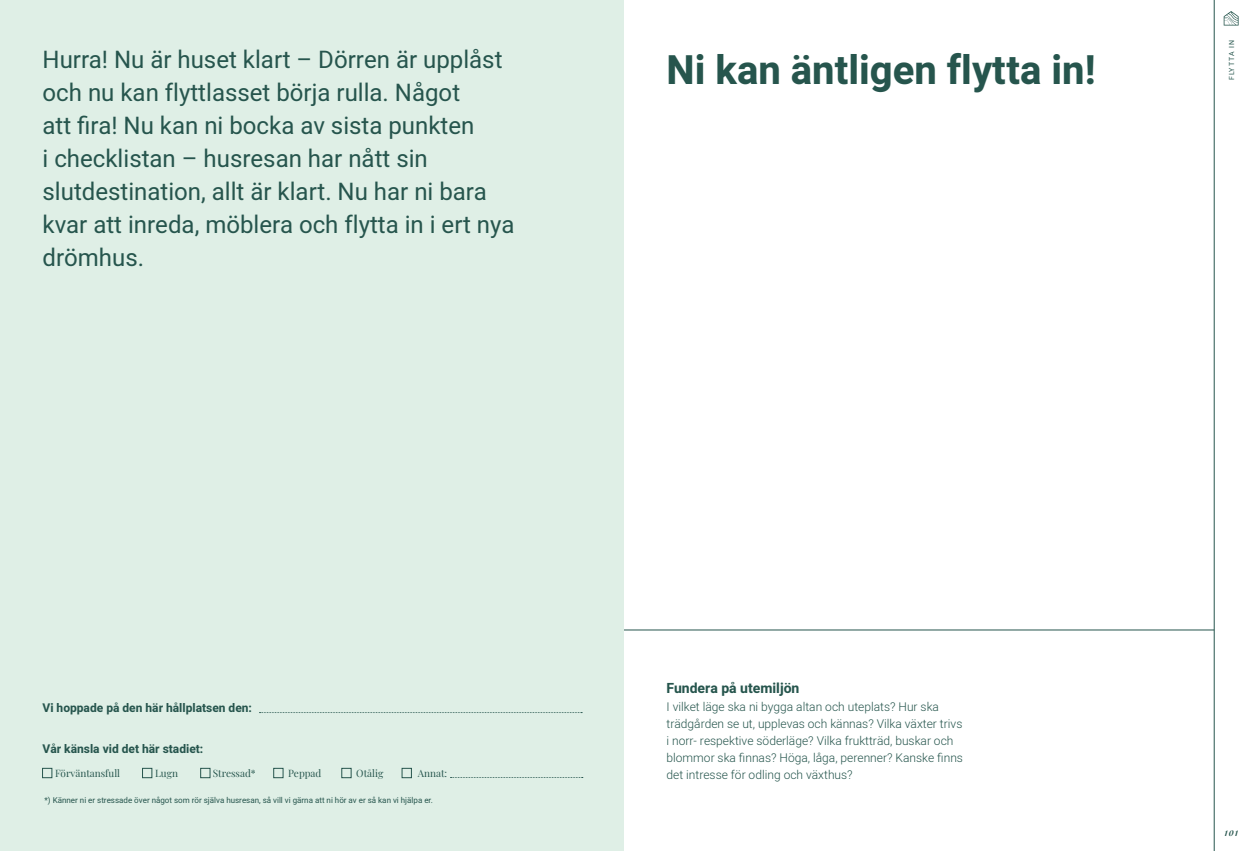
<style>
.page{position:relative;width:1248px;height:851px;background:#fff}
.page>*{position:absolute;margin:0;border:0;box-sizing:border-box;transform-origin:0 0}
.t1{font:700 40px "Heebo";color:#26554d}
.t2{font:24px/33px "Heebo";color:#26554d}
.t3{font:700 14px "Heebo";color:#26554d}
.t4{font:300 12px/17px "Heebo";color:#26554d}
.t5{font:700 12px "Heebo";color:#26554d}
.t6{font:10px "Playfair Display";color:#26554d}
.t7{font:8px "Heebo";color:#26554d}
.t8{font:italic 700 8px "Playfair Display";color:#26554d}
.t9{font:7px "Heebo";letter-spacing:.15em;color:#26554d}
</style>
<div class="page">
<hr style="left:1213px;top:0;width:1px;height:850px;background:#26554d">
<svg style="left:1223px;top:11px;width:15px;height:15px"></svg>
<div style="left:0;top:0;width:624px;height:850px;background:#dfefe6"></div>
<svg style="left:259px;top:712px;width:323px;height:1px"></svg>
<svg style="left:450px;top:777px;width:133px;height:1px"></svg>
<div style="left:42px;top:768px;width:10px;height:9px;border:1px solid #26554d"></div>
<div style="left:142px;top:768px;width:10px;height:9px;border:1px solid #26554d"></div>
<div style="left:200px;top:768px;width:10px;height:9px;border:1px solid #26554d"></div>
<div style="left:273px;top:768px;width:10px;height:9px;border:1px solid #26554d"></div>
<div style="left:341px;top:768px;width:10px;height:9px;border:1px solid #26554d"></div>
<div style="left:402px;top:768px;width:9px;height:9px;border:1px solid #26554d"></div>
<hr style="left:624px;top:629px;width:589px;height:1px;background:#26554d">
<p class="t2" style="left:43px;top:43px;width:473px">Hurra! Nu är huset klart – Dörren är upplåst och nu kan flyttlasset börja rulla. Något<br>att fira! Nu kan ni bocka av sista punkten<br>i checklistan – husresan har nått sin slutdestination, allt är klart. Nu har ni bara kvar att inreda, möblera och flytta in i ert nya drömhus.</p>
<h1 class="t1" style="left:666px;top:43px;width:430px">Ni kan äntligen flytta in!</h1>
<p class="t9" style="left:1226px;top:80px;width:42px;rotate:-90deg">FLYTTA IN</p>
<p class="t5" style="left:43px;top:699px;width:211px">Vi hoppade på den här hållplatsen den:</p>
<p class="t5" style="left:43px;top:740px;width:162px">Vår känsla vid det här stadiet:</p>
<p class="t6" style="left:55px;top:765px;width:66px">Förväntansfull</p>
<p class="t6" style="left:155px;top:765px;width:24px">Lugn</p>
<p class="t6" style="left:213px;top:765px;width:44px">Stressad*</p>
<p class="t6" style="left:288px;top:765px;width:35px">Peppad</p>
<p class="t6" style="left:356px;top:765px;width:28px">Otålig</p>
<p class="t6" style="left:418px;top:765px;width:31px">Annat:</p>
<p class="t7" style="left:45px;top:794px;width:390px">*) Känner ni er stressade över något som rör själva husresan, så vill vi gärna att ni hör av er så kan vi hjälpa er.</p>
<p class="t3" style="left:666px;top:677px;width:134px">Fundera på utemiljön</p>
<p class="t4" style="left:666px;top:697px;width:298px">I vilket läge ska ni bygga altan och uteplats? Hur ska trädgården se ut, upplevas och kännas? Vilka växter trivs i norr- respektive söderläge? Vilka fruktträd, buskar och blommor ska finnas? Höga, låga, perenner? Kanske finns det intresse för odling och växthus?</p>
<p class="t8" style="left:1224px;top:826px;width:15px">101</p>
</div>
